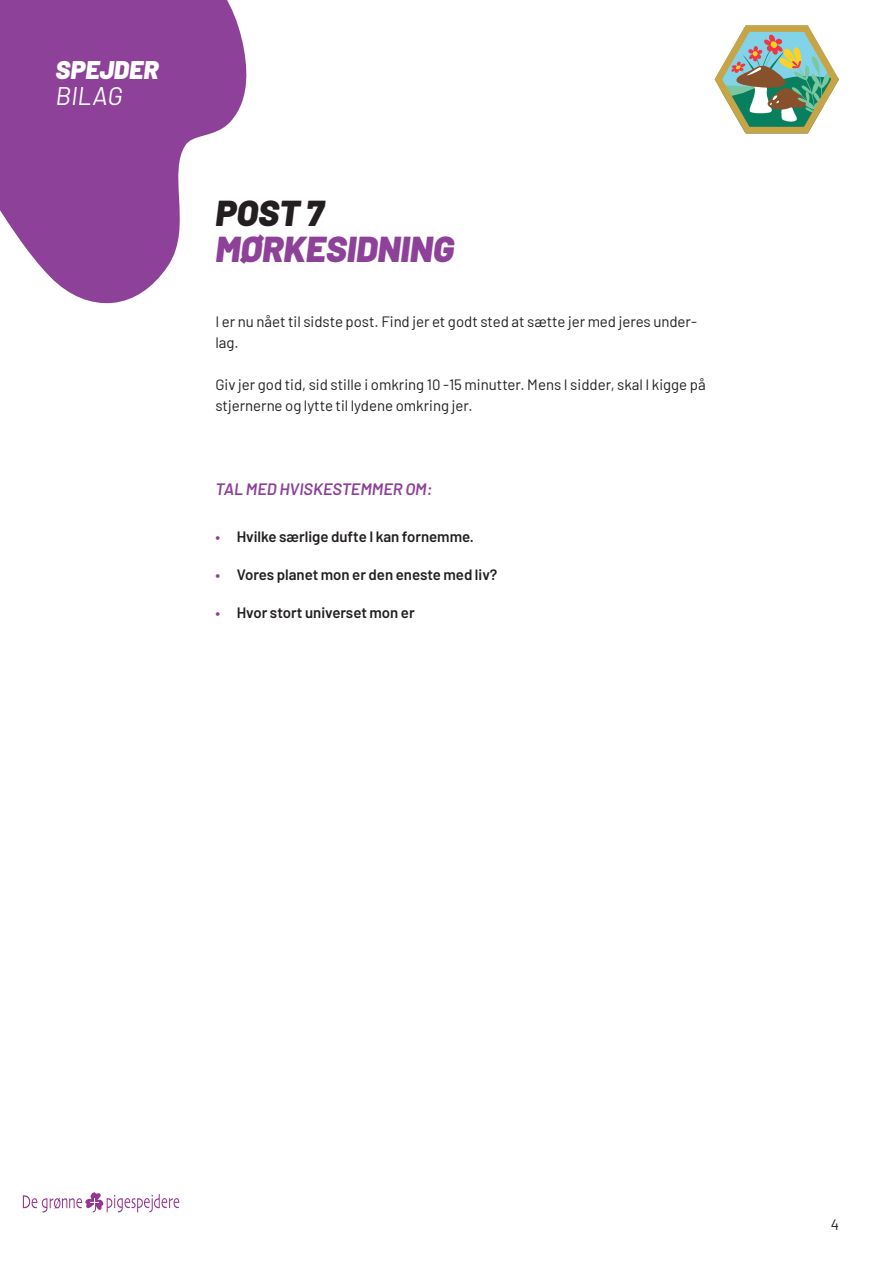
<style>
.page{position:relative;width:893px;height:1263px;background:#fff}
.page>*{position:absolute;margin:0;border:0;box-sizing:border-box;transform-origin:0 0}
.Overskrift{font:italic 900 36px "Barlow";color:#8d4198}
.Overskrift-2{font:italic 900 36px "Barlow";color:#231f20}
.t1{font:italic 900 25.5px "Barlow";color:#fff}
.t2{font:italic 25.5px "Barlow";color:#fff}
.Manchet{font:italic 600 16.5px "Barlow";color:#8d4198}
.Brødtekst{font:15px/21px "Barlow";color:#231f20}
.t3{font:600 15px "Barlow";color:#231f20}
.s1{color:#8d4198}
</style>
<div class="page">
<svg style="left:0;top:0;width:247px;height:304px;fill:#8d4198"></svg>
<svg style="left:23px;top:1192px;width:156px;height:20px"></svg>
<svg style="left:714px;top:25px;width:125px;height:109px"></svg>
<h2 class="t1" style="left:56px;top:51px;width:104px">SPEJDER</h2>
<h2 class="t2" style="left:56px;top:77px;width:68px">BILAG</h2>
<p class="Overskrift-2" style="left:215px;top:186px;width:110px">POST 7</p>
<p class="Overskrift" style="left:215px;top:222px;width:240px">MØRKESIDNING</p>
<p class="Brødtekst" style="left:215px;top:310px;width:483px">I er nu nået til sidste post. Find jer et godt sted at sætte jer med jeres under&shy;lag.</p>
<p class="Brødtekst" style="left:215px;top:373px;width:492px">Giv jer god tid, sid stille i omkring 10 -15 minutter. Mens I sidder, skal I kigge på stjernerne og lytte til lydene omkring jer.</p>
<p class="Manchet" style="left:215px;top:477px;width:218px">TAL MED HVISKESTEMMER OM:</p>
<p class="t3" style="left:215px;top:525px;width:260px"><span class="s1">•</span> Hvilke særlige dufte I kan fornemme.</p>
<p class="t3" style="left:215px;top:563px;width:283px"><span class="s1">•</span> Vores planet mon er den eneste med liv?</p>
<p class="t3" style="left:215px;top:601px;width:201px"><span class="s1">•</span> Hvor stort universet mon er</p>
<p class="Brødtekst" style="left:831px;top:1213px;width:10px">4</p>
</div>
